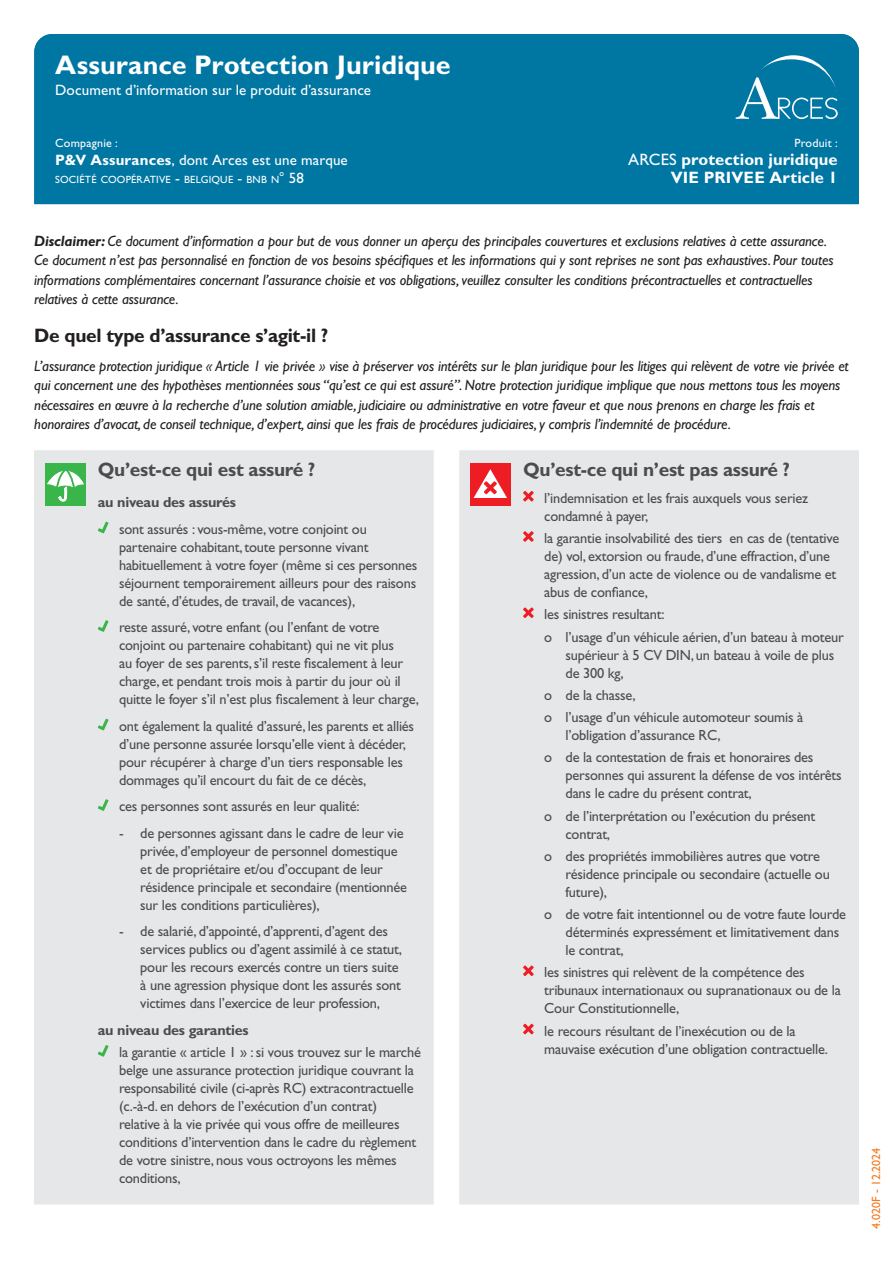
<style>
.page{position:relative;width:893px;height:1263px;background:#fff}
.page>*{position:absolute;margin:0;border:0;box-sizing:border-box;transform-origin:0 0}
.t1{font:700 27px "Gill Sans Std";color:#fff}
.Cover_subhead_Table{font:700 19.5px "Gill Sans Std";letter-spacing:-.015em;color:#4b4c4d}
.Cover_subhead{font:700 19.5px "Gill Sans Std";letter-spacing:-.015em;color:#231f20}
.t2{font:700 16.5px/18px "Gill Sans Std";letter-spacing:.005em;color:#fff;text-align:right}
.Form_intro{font:italic 15px/19.5px "Gill Sans Std";letter-spacing:-.01em;color:#231f20}
.t3{font:15px "Gill Sans Std";letter-spacing:.005em;color:#fff}
.Covered_bullets_Alt{font:14.7px/18px "Gill Sans Std";letter-spacing:-.015em;color:#4b4c4d}
.Covered_bullets_Alt-2{font:700 14.7px "Gill Sans Std";letter-spacing:-.015em;color:#4b4c4d}
.t4{font:12px "Gill Sans Std";letter-spacing:.015em;color:#fff}
.t5{font:12px "Gill Sans Std";color:#f47b21}
.t6{font:10.5px "Gill Sans Std";letter-spacing:.015em;color:#fff}
.s1{font-weight:700}
.s2{font-size:15px}
.s3{font-weight:400}
</style>
<div class="page">
<div style="left:34px;top:34px;width:825px;height:170px;background:#0076a3"></div>
<svg style="left:734px;top:55px;width:104px;height:64px;background:#2388af"></svg>
<div style="left:34px;top:450px;width:825px;height:754px;background:#e6e7e9"></div>
<div style="left:45px;top:463px;width:41px;height:43px;background:#3ab54a"></div>
<svg style="left:47px;top:466px;width:37px;height:35px"></svg>
<svg style="left:98px;top:522px;width:11px;height:11px"></svg>
<svg style="left:98px;top:620px;width:11px;height:12px"></svg>
<svg style="left:98px;top:719px;width:11px;height:11px"></svg>
<svg style="left:98px;top:799px;width:11px;height:12px"></svg>
<svg style="left:98px;top:1045px;width:11px;height:12px"></svg>
<div style="left:470px;top:463px;width:41px;height:43px;background:#ee1d23"></div>
<svg style="left:474px;top:469px;width:33px;height:29px"></svg>
<svg style="left:523px;top:491px;width:11px;height:10px"></svg>
<svg style="left:523px;top:531px;width:11px;height:11px"></svg>
<svg style="left:523px;top:607px;width:11px;height:11px"></svg>
<svg style="left:523px;top:965px;width:11px;height:11px"></svg>
<svg style="left:523px;top:1024px;width:11px;height:10px"></svg>
<p class="t1" style="left:55px;top:49px;width:397px">Assurance Protection Juridique</p>
<p class="t3" style="left:55px;top:81px;width:317px">Document d’information sur le produit d’assurance</p>
<p class="t4" style="left:55px;top:136px;width:64px">Compagnie :</p>
<p class="t3" style="left:55px;top:151px;width:294px"><span class="s1">P&amp;V Assurances</span>, dont Arces est une marque</p>
<p class="t6" style="left:55px;top:173px;width:250px">SOCIÉTÉ COOPÉRATIVE <span class="s2">-</span> BELGIQUE <span class="s2">-</span> BNB N<span class="s2">° 58</span></p>
<p class="t3" style="left:55px;top:151px;width:229px"><span class="s1">Vivium</span>, marque de P&amp;V ssurances</p>
<p class="t4" style="left:794px;top:136px;width:45px">Produit :</p>
<p class="t2" style="left:628px;top:151px;width:211px"><span class="s3">ARCES</span> protection juridique<br>VIE PRIVEE Article 1</p>
<p class="Form_intro" style="left:34px;top:231px;width:801px"><span class="s1">Disclaimer:</span> Ce document d’information a pour but de vous donner un aperçu des principales couvertures et exclusions relatives à cette assurance.<br>Ce document n’est pas personnalisé en fonction de vos besoins spécifiques et les informations qui y sont reprises ne sont pas exhaustives. Pour toutes informations complémentaires concernant l’assurance choisie et vos obligations, veuillez consulter les conditions précontractuelles et contractuelles relatives à cette assurance.</p>
<p class="Cover_subhead" style="left:34px;top:324px;width:295px">De quel type d’assurance s’agit-il ?</p>
<p class="Form_intro" style="left:34px;top:356px;width:816px">L’assurance protection juridique « Article 1 vie privée » vise à préserver vos intérêts sur le plan juridique pour les litiges qui relèvent de votre vie privée et qui concernent une des hypothèses mentionnées sous “qu’est ce qui est assuré”. Notre protection juridique implique que nous mettons tous les moyens nécessaires en œuvre à la recherche d’une solution amiable, judiciaire ou administrative en votre faveur et que nous prenons en charge les frais et honoraires d’avocat, de conseil technique, d’expert, ainsi que les frais de procédures judiciaires, y compris l’indemnité de procédure.</p>
<p class="Cover_subhead_Table" style="left:98px;top:458px;width:219px">Qu’est-ce qui est assuré ?</p>
<p class="Covered_bullets_Alt-2" style="left:98px;top:493px;width:140px">au niveau des assurés</p>
<p class="Covered_bullets_Alt" style="left:119px;top:520px;width:300px">sont assurés : vous-même, votre conjoint ou partenaire cohabitant, toute personne vivant habituellement à votre foyer (même si ces personnes séjournent temporairement ailleurs pour des raisons de santé, d’études, de travail, de vacances),</p>
<p class="Covered_bullets_Alt" style="left:119px;top:618px;width:301px">reste assuré, votre enfant (ou l’enfant de votre conjoint ou partenaire cohabitant) qui ne vit plus<br>au foyer de ses parents, s’il reste fiscalement à leur charge, et pendant trois mois à partir du jour où il quitte le foyer s’il n’est plus fiscalement à leur charge,</p>
<p class="Covered_bullets_Alt" style="left:119px;top:717px;width:297px">ont également la qualité d’assuré, les parents et alliés d’une personne assurée lorsqu’elle vient à décéder, pour récupérer à charge d’un tiers responsable les dommages qu’il encourt du fait de ce décès,</p>
<p class="Covered_bullets_Alt" style="left:119px;top:797px;width:242px">ces personnes sont assurés en leur qualité:</p>
<p class="Covered_bullets_Alt" style="left:140px;top:824px;width:268px;text-indent:-21px">- de personnes agissant dans le cadre de leur vie privée, d’employeur de personnel domestique et de propriétaire et/ou d’occupant de leur résidence principale et secondaire (mentionnée sur les conditions particulières),</p>
<p class="Covered_bullets_Alt" style="left:140px;top:922px;width:263px;text-indent:-21px">- de salarié, d’appointé, d’apprenti, d’agent des services publics ou d’agent assimilé à ce statut, pour les recours exercés contre un tiers suite à une agression physique dont les assurés sont victimes dans l’exercice de leur profession,</p>
<p class="Covered_bullets_Alt-2" style="left:98px;top:1021px;width:152px">au niveau des garanties</p>
<p class="Covered_bullets_Alt" style="left:119px;top:1043px;width:303px">la garantie « article 1 » : si vous trouvez sur le marché belge une assurance protection juridique couvrant la responsabilité civile (ci-après RC) extracontractuelle (c.-à-d. en dehors de l’exécution d’un contrat) relative à la vie privée qui vous offre de meilleures conditions d’intervention dans le cadre du règlement de votre sinistre, nous vous octroyons les mêmes conditions,</p>
<p class="Cover_subhead_Table" style="left:523px;top:458px;width:268px">Qu’est-ce qui n’est pas assuré ?</p>
<p class="Covered_bullets_Alt" style="left:544px;top:489px;width:265px">l’indemnisation et les frais auxquels vous seriez condamné à payer,</p>
<p class="Covered_bullets_Alt" style="left:544px;top:529px;width:296px">la garantie insolvabilité des tiers en cas de (tentative de) vol, extorsion ou fraude, d’une effraction, d’une agression, d’un acte de violence ou de vandalisme et abus de confiance,</p>
<p class="Covered_bullets_Alt" style="left:544px;top:605px;width:122px">les sinistres resultant:</p>
<p class="Covered_bullets_Alt" style="left:566px;top:628px;width:280px;text-indent:-21px">o l’usage d’un véhicule aérien, d’un bateau à moteur supérieur à 5 CV DIN, un bateau à voile de plus de 300 kg,</p>
<p class="Covered_bullets_Alt" style="left:544px;top:686px;width:93px">o de la chasse,</p>
<p class="Covered_bullets_Alt" style="left:566px;top:708px;width:239px;text-indent:-21px">o l’usage d’un véhicule automoteur soumis à l’obligation d’assurance RC,</p>
<p class="Covered_bullets_Alt" style="left:566px;top:748px;width:278px;text-indent:-21px">o de la contestation de frais et honoraires des personnes qui assurent la défense de vos intérêts dans le cadre du présent contrat,</p>
<p class="Covered_bullets_Alt" style="left:566px;top:807px;width:251px;text-indent:-21px">o de l’interprétation ou l’exécution du présent contrat,</p>
<p class="Covered_bullets_Alt" style="left:566px;top:847px;width:266px;text-indent:-21px">o des propriétés immobilières autres que votre résidence principale ou secondaire (actuelle ou future),</p>
<p class="Covered_bullets_Alt" style="left:566px;top:905px;width:282px;text-indent:-21px">o de votre fait intentionnel ou de votre faute lourde déterminés expressément et limitativement dans le contrat,</p>
<p class="Covered_bullets_Alt" style="left:544px;top:963px;width:298px">les sinistres qui relèvent de la compétence des tribunaux internationaux ou supranationaux ou de la<br>Cour Constitutionnelle,</p>
<p class="Covered_bullets_Alt" style="left:544px;top:1022px;width:285px">le recours résultant de l’inexécution ou de la mauvaise exécution d’une obligation contractuelle.</p>
<p class="t5" style="left:869px;top:1229px;width:83px;rotate:-90deg">4.020F - 12.2024</p>
</div>
